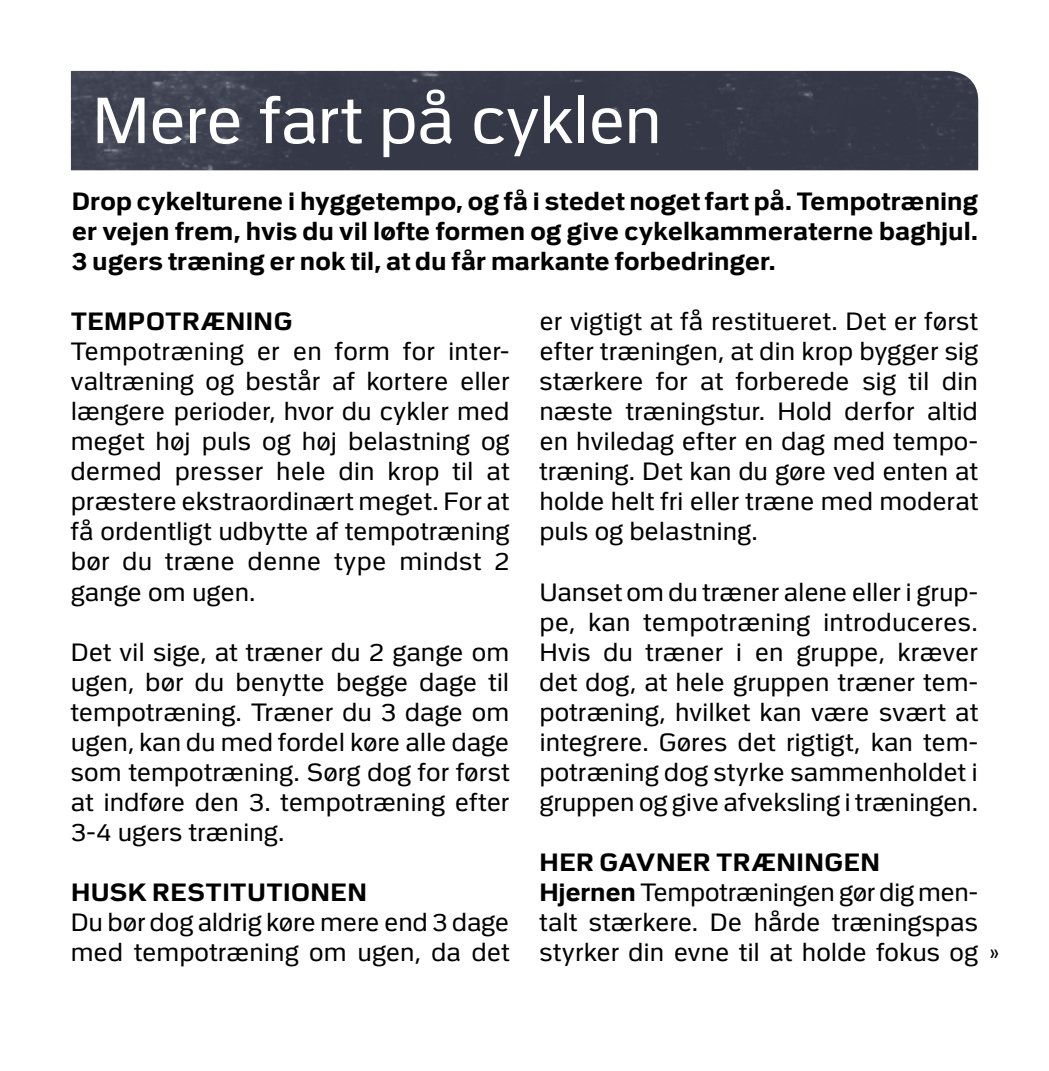
<style>
.page{position:relative;width:1049px;height:1071px;background:#fff}
.page>*{position:absolute;margin:0;border:0;box-sizing:border-box;transform-origin:0 0}
.t1{font:65px "Politi";letter-spacing:-.015em;color:#fff}
.t2{font:25px/30px "Politi";color:#000;text-align:justify}
.t3{font:700 25px/30px "Politi";letter-spacing:.005em;color:#000;text-align:justify}
.t4{font:700 25px "Politi";letter-spacing:.03em;color:#000}
.s1{font-weight:700}
</style>
<div class="page">
<img style="left:71px;top:71px;width:907px;height:99px">
<h1 class="t1" style="left:92px;top:85px;width:571px">Mere fart på cyklen</h1>
<p class="t3" style="left:72px;top:187px;width:908px">Drop cykelturene i hyggetempo, og få i stedet noget fart på. Tempotræning er vejen frem, hvis du vil løfte formen og give cykelkammeraterne baghjul.<br>3 ugers træning er nok til, at du får markante forbedringer.</p>
<p class="t3" style="left:71px;top:307px;width:150px">Tempotræning</p>
<p class="t2" style="left:71px;top:337px;width:440px">Tempotræning er en form for inter&shy;valtræning og består af kortere eller længere perioder, hvor du cykler med meget høj puls og høj belastning og dermed presser hele din krop til at præstere ekstraordinært meget. For at få ordentligt udbytte af tempotræning bør du træne denne type mindst 2 gange om ugen.</p>
<p class="t2" style="left:71px;top:637px;width:440px">Det vil sige, at træner du 2 gange om ugen, bør du benytte begge dage til tempotræning. Træner du 3 dage om ugen, kan du med fordel køre alle dage som tempotræning. Sørg dog for først at indføre den 3. tempotræning efter 3-4 ugers træning.</p>
<p class="t4" style="left:71px;top:878px;width:293px">Husk restitutionen</p>
<p class="t2" style="left:71px;top:907px;width:440px">Du bør dog aldrig køre mere end 3 dage med tempotræning om ugen, da det</p>
<p class="t2" style="left:539px;top:307px;width:440px">er vigtigt at få restitueret. Det er først efter træningen, at din krop bygger sig stærkere for at forberede sig til din næste træningstur. Hold derfor altid en hviledag efter en dag med tempo&shy;træning. Det kan du gøre ved enten at holde helt fri eller træne med moderat puls og belastning.</p>
<p class="t2" style="left:539px;top:577px;width:440px">Uanset om du træner alene eller i grup&shy;pe, kan tempotræning introduceres.<br>Hvis du træner i en gruppe, kræver det dog, at hele gruppen træner tem&shy;potræning, hvilket kan være svært at integrere. Gøres det rigtigt, kan tem&shy;potræning dog styrke sammenholdet i gruppen og give afveksling i træningen.</p>
<p class="t3" style="left:540px;top:847px;width:80px">Her gavn</p>
<p class="t3" style="left:676px;top:847px;width:96px">er træning</p>
<p class="t2" style="left:539px;top:847px;width:440px;text-align:left;text-indent:304px"><span class="s1">en<br>Hjernen</span> Tempotræningen gør dig men&shy;talt stærkere. De hårde træningspas styrker din evne til at holde fokus og</p>
<p class="t2" style="left:989px;top:936px;width:11px">»</p>
</div>
